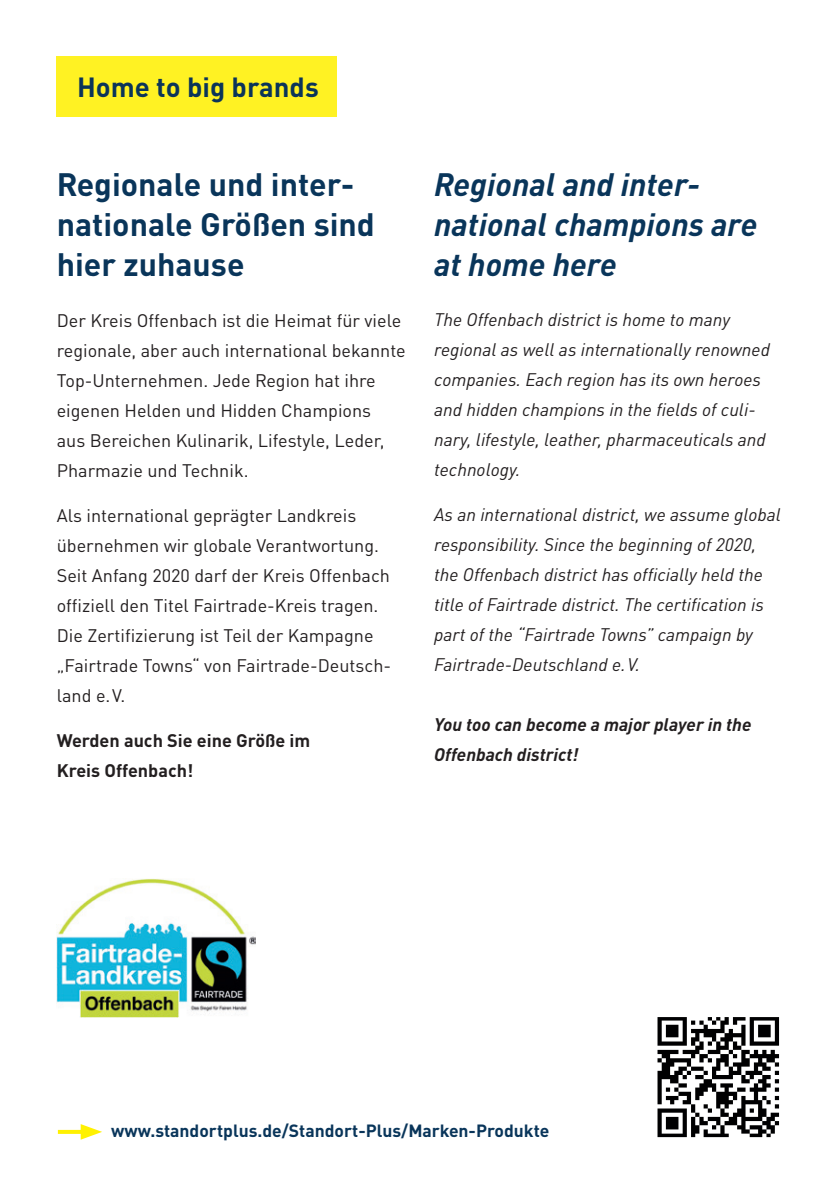
<style>
.page{position:relative;width:840px;height:1191px;background:#fff}
.page>*{position:absolute;margin:0;border:0;box-sizing:border-box;transform-origin:0 0}
.t1{font:700 32px/40px "DIN Pro";color:#09355a}
.t2{font:italic 700 32px/40px "DIN Pro";color:#09355a}
.t3{font:700 27.4px "DIN Pro";color:#0b3459}
.t4{font:18px/30px "DIN Pro";color:#231f20}
.t5{font:italic 18px/30px "DIN Pro";color:#231f20}
.t6{font:italic 700 18px/30px "DIN Pro";color:#231f20}
.t7{font:700 18px/30px "DIN Pro";color:#231f20}
.t8{font:700 17.6px "DIN Pro";color:#09355a}
</style>
<div class="page">
<div style="left:57px;top:57px;width:280px;height:60px;background:#fff223"></div>
<div style="left:653px;top:1017px;width:129px;height:120px;background:linear-gradient(to bottom,#f9f9f9,#fefefe)"></div>
<svg style="left:657px;top:1017px;width:121px;height:120px"></svg>
<svg style="left:58px;top:1129px;width:23px;height:4px"></svg>
<svg style="left:81px;top:1124px;width:21px;height:15px"></svg>
<img style="left:57px;top:878px;width:198px;height:139px">
<p class="t3" style="left:77px;top:65px;width:243px">Home to big brands</p>
<p class="t1" style="left:57px;top:163px;width:319px">Regionale und inter&shy;nationale Größen sind hier zuhause</p>
<p class="t4" style="left:57px;top:304px;width:350px">Der Kreis Offenbach ist die Heimat für viele regionale, aber auch international bekannte Top-Unternehmen. Jede Region hat ihre eigenen Helden und Hidden Champions<br>aus Bereichen Kulinarik, Lifestyle, Leder, Pharmazie und Technik.</p>
<p class="t4" style="left:57px;top:499px;width:334px">Als international geprägter Landkreis übernehmen wir globale Verantwortung.<br>Seit Anfang 2020 darf der Kreis Offenbach offiziell den Titel Fairtrade-Kreis tragen.</p>
<p class="t4" style="left:57px;top:619px;width:336px">Die Zertifizierung ist Teil der Kampagne „Fairtrade Towns“ von Fairtrade-Deutsch&shy;land e.V.</p>
<p class="t7" style="left:57px;top:724px;width:255px">Werden auch Sie eine Größe im<br>Kreis Offenbach!</p>
<p class="t2" style="left:434px;top:163px;width:324px">Regional and inter&shy;national champions are at home here</p>
<p class="t5" style="left:434px;top:303px;width:337px">The Offenbach district is home to many regional as well as internationally renowned companies. Each region has its own heroes and hidden champions in the fields of culi&shy;nary, lifestyle, leather, pharmaceuticals and technology.</p>
<p class="t5" style="left:434px;top:498px;width:348px">As an international district, we assume global responsibility. Since the beginning of 2020, the Offenbach district has officially held the title of Fairtrade district. The certification is part of the “Fairtrade Towns” campaign by Fairtrade-Deutschland e.V.</p>
<p class="t6" style="left:434px;top:708px;width:318px">You too can become a major player in the<br>Offenbach district!</p>
<p class="t8" style="left:111px;top:1117px;width:439px">www.standortplus.de/Standort-Plus/Marken-Produkte</p>
</div>
